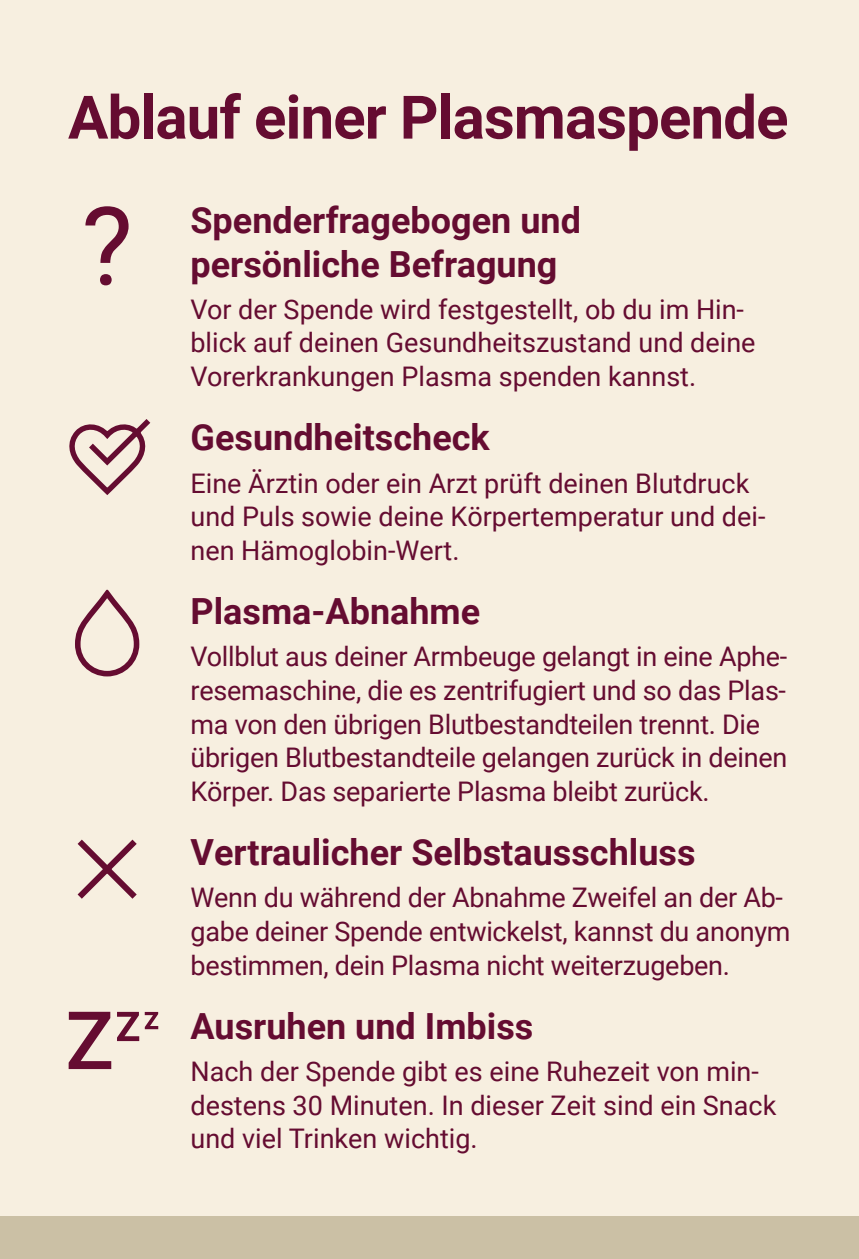
<style>
.page{position:relative;width:859px;height:1259px;background:#f7efe0}
.page>*{position:absolute;margin:0;border:0;box-sizing:border-box;transform-origin:0 0}
.t1{font:700 60px "Roboto";letter-spacing:-.015em;color:#650c31}
.t2{font:700 36px/43.2px "Roboto";color:#650c31}
.p_fliess{font:27px/33.6px "Roboto";letter-spacing:-.01em;color:#650c31}
</style>
<div class="page">
<div style="left:0;top:1216px;width:859px;height:43px;background:#cbc0a5"></div>
<svg style="left:75px;top:589px;width:64px;height:87px"></svg>
<svg style="left:85px;top:206px;width:44px;height:79px"></svg>
<svg style="left:145px;top:1012px;width:13px;height:17px"></svg>
<svg style="left:117px;top:1012px;width:22px;height:29px"></svg>
<svg style="left:69px;top:1011px;width:42px;height:58px"></svg>
<svg style="left:77px;top:839px;width:60px;height:60px"></svg>
<svg style="left:69px;top:419px;width:82px;height:76px"></svg>
<h2 class="t1" style="left:68px;top:75px;width:722px">Ablauf einer Plasmaspende</h2>
<h3 class="t2" style="left:190px;top:198px;width:392px">Spenderfragebogen und persönliche Befragung</h3>
<p class="p_fliess" style="left:190px;top:291px;width:567px">Vor der Spende wird festgestellt, ob du im Hin&shy;blick auf deinen Gesundheitszustand und deine<br>Vorerkrankungen Plasma spenden kannst.</p>
<h3 class="t2" style="left:190px;top:415px;width:301px">Gesundheitscheck</h3>
<p class="p_fliess" style="left:190px;top:465px;width:576px">Eine Ärztin oder ein Arzt prüft deinen Blutdruck und Puls sowie deine Körpertemperatur und dei&shy;nen Hämoglobin-Wert.</p>
<h3 class="t2" style="left:190px;top:588px;width:291px">Plasma-Abnahme</h3>
<p class="p_fliess" style="left:190px;top:639px;width:598px">Vollblut aus deiner Armbeuge gelangt in eine Aphe&shy;resemaschine, die es zentrifugiert und so das Plas&shy;ma von den übrigen Blutbestandteilen trennt. Die übrigen Blutbestandteile gelangen zurück in deinen Körper. Das separierte Plasma bleibt zurück.</p>
<h3 class="t2" style="left:190px;top:829px;width:506px">Vertraulicher Selbstausschluss</h3>
<p class="p_fliess" style="left:190px;top:880px;width:602px">Wenn du während der Abnahme Zweifel an der Ab&shy;gabe deiner Spende entwickelst, kannst du anonym bestimmen, dein Plasma nicht weiterzugeben.</p>
<h3 class="t2" style="left:190px;top:1003px;width:344px">Ausruhen und Imbiss</h3>
<p class="p_fliess" style="left:190px;top:1053px;width:587px">Nach der Spende gibt es eine Ruhezeit von min&shy;destens 30 Minuten. In dieser Zeit sind ein Snack und viel Trinken wichtig.</p>
</div>
